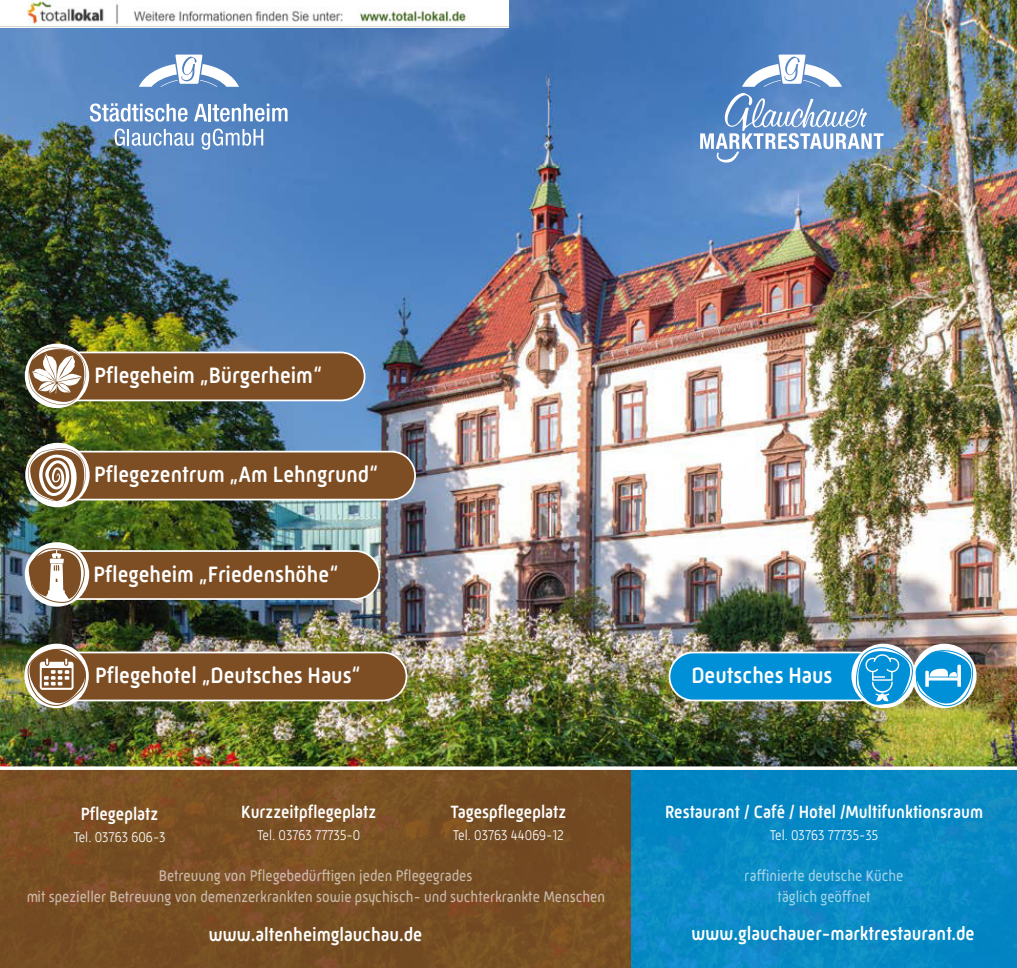
<style>
.page{position:relative;width:1017px;height:968px;background:#fff}
.page>*{position:absolute;margin:0;border:0;box-sizing:border-box;transform-origin:0 0}
.t1{font:500 22.75px "Mic 32 New Rounded";color:#fff;scale:.92 1}
.t2{font:500 19.25px "Mic 32 New Rounded";color:#fff;scale:.92 1}
.t3{font:500 18.2px "Mic 32 New Rounded";color:#fff;scale:.9 1}
.t4{font:15.75px/21px "Mic 32 New Rounded";color:#fff;text-align:center;scale:.9 1}
.t5{font:300 14.35px "Mic 32 New Rounded";color:#fff;scale:.9 1}
</style>
<div class="page">
<img style="left:0;top:0;width:1017px;height:766px">
<div style="left:0;top:769px;width:631px;height:198px;background:#7d4e24"></div>
<div style="left:631px;top:769px;width:386px;height:198px;background:linear-gradient(to right,#098ac5,#088ac4)"></div>
<div style="left:35px;top:352px;width:330px;height:48px;background:#7d4e24;border-radius:24px"></div>
<div style="left:34px;top:351px;width:331px;height:50px;border:2px solid #fff;border-radius:24px"></div>
<svg style="left:25px;top:343px;width:64px;height:65px"></svg>
<svg style="left:28px;top:347px;width:58px;height:58px"></svg>
<div style="left:36px;top:451px;width:379px;height:48px;background:#7d4e24;border-radius:24px"></div>
<div style="left:35px;top:450px;width:381px;height:50px;border:2px solid #fff;border-radius:24px"></div>
<svg style="left:25px;top:442px;width:65px;height:65px"></svg>
<svg style="left:27px;top:448px;width:60px;height:53px"></svg>
<div style="left:35px;top:551px;width:344px;height:48px;background:#7d4e24;border-radius:24px"></div>
<div style="left:34px;top:550px;width:346px;height:49px;border:2px solid #fff;border-radius:24px"></div>
<div style="left:25px;top:542px;width:64px;height:64px;background:#fff;border-radius:50%"></div>
<svg style="left:28px;top:547px;width:57px;height:55px"></svg>
<div style="left:45px;top:652px;width:361px;height:48px;background:#7d4e24;border-radius:24px"></div>
<div style="left:44px;top:651px;width:363px;height:50px;border:2px solid #fff;border-radius:24px"></div>
<svg style="left:700px;top:93px;width:183px;height:70px;background:#7ca3d2"></svg>
<svg style="left:742px;top:55px;width:100px;height:32px"></svg>
<div style="left:669px;top:652px;width:213px;height:48px;background:#0090d7;border-radius:24px"></div>
<div style="left:669px;top:651px;width:214px;height:50px;border:2px solid #fff;border-radius:24px"></div>
<svg style="left:24px;top:643px;width:65px;height:65px"></svg>
<svg style="left:851px;top:643px;width:65px;height:65px"></svg>
<svg style="left:912px;top:643px;width:65px;height:65px"></svg>
<svg style="left:27px;top:648px;width:62px;height:59px"></svg>
<img style="left:855px;top:647px;width:118px;height:60px">
<svg style="left:139px;top:55px;width:100px;height:32px"></svg>
<svg style="left:90px;top:103px;width:97px;height:19px"></svg>
<svg style="left:194px;top:104px;width:94px;height:18px"></svg>
<svg style="left:115px;top:129px;width:78px;height:17px"></svg>
<svg style="left:202px;top:129px;width:61px;height:21px"></svg>
<img style="left:0;top:0;width:508px;height:27px">
<h1 class="t1" style="left:95px;top:366px;width:249px">Pflegeheim „Bürgerheim“</h1>
<h1 class="t1" style="left:94px;top:465px;width:310px">Pflegezentrum „Am Lehngrund“</h1>
<h1 class="t1" style="left:94px;top:564px;width:267px">Pflegeheim „Friedenshöhe“</h1>
<h1 class="t1" style="left:95px;top:665px;width:290px">Pflegehotel „Deutsches Haus“</h1>
<h1 class="t1" style="left:691px;top:665px;width:155px">Deutsches Haus</h1>
<p class="t3" style="left:81px;top:806px;width:88px">Pflegeplatz</p>
<p class="t5" style="left:73px;top:828px;width:104px">Tel. 03763 606-3</p>
<p class="t3" style="left:241px;top:804px;width:152px">Kurzzeitpflegeplatz</p>
<p class="t5" style="left:257px;top:826px;width:116px">Tel. 03763 77735-0</p>
<p class="t3" style="left:451px;top:804px;width:130px">Tagespflegeplatz</p>
<p class="t5" style="left:453px;top:826px;width:125px">Tel. 03763 44069-12</p>
<p class="t3" style="left:665px;top:804px;width:355px">Restaurant / Café / Hotel /Multifunktionsraum</p>
<p class="t5" style="left:770px;top:826px;width:122px">Tel. 03763 77735-35</p>
<p class="t4" style="left:26px;top:865px;width:645px">Betreuung von Pflegebedürftigen jeden Pflegegrades<br>mit spezieller Betreuung von demenzerkrankten sowie psychisch- und suchterkrankte Menschen</p>
<p class="t4" style="left:745px;top:865px;width:178px">raffinierte deutsche Küche täglich geöffnet</p>
<p class="t2" style="left:209px;top:925px;width:233px">www.altenheimglauchau.de</p>
<p class="t2" style="left:692px;top:924px;width:309px">www.glauchauer-marktrestaurant.de</p>
</div>
